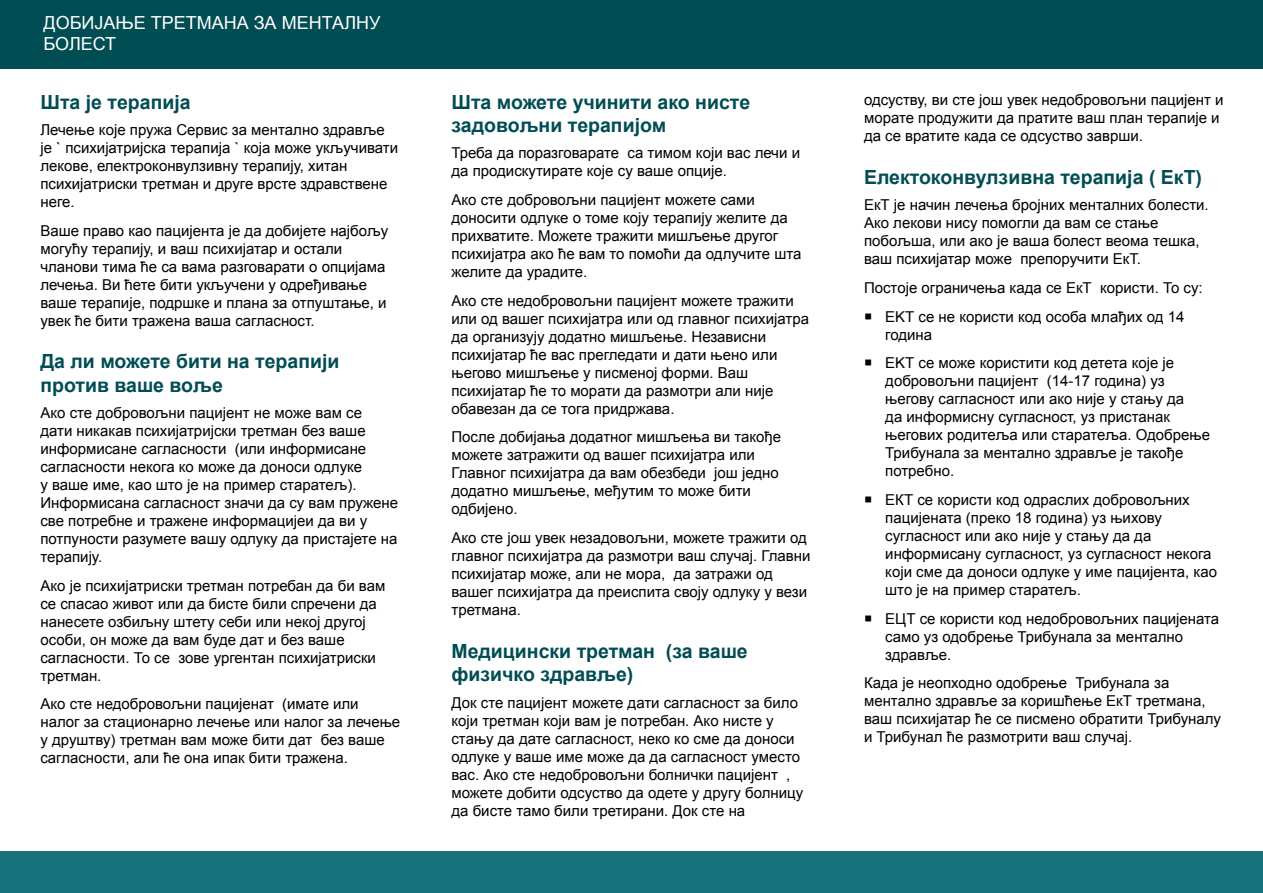
<style>
.page{position:relative;width:1263px;height:893px;background:#fff}
.page>*{position:absolute;margin:0;border:0;box-sizing:border-box;transform-origin:0 0}
.t1{font:700 19.5px/23.4px "Arial";color:#004d54}
.t2{font:18px/21.6px "Arial";color:#fff}
.t3{font:15px/18px "Arial";color:#000}
</style>
<div class="page">
<div style="left:0;top:0;width:1263px;height:69px;background:#004d54"></div>
<div style="left:0;top:851px;width:1263px;height:42px;background:#16727b"></div>
<p class="t2" style="left:44px;top:12px;width:339px">ДОБИЈАЊЕ ТРЕТМАНА ЗА МЕНТАЛНУ<br>БОЛЕСТ</p>
<h1 class="t1" style="left:40px;top:91px;width:152px">Шта је терапија</h1>
<p class="t3" style="left:40px;top:121px;width:359px">Лечење које пружа Сервис за ментално здравље је ` психијатријска терапија ` која може укључивати лекове, електроконвулзивну терапију, хитан психијатриски третман и друге врсте здравствене неге.</p>
<p class="t3" style="left:40px;top:222px;width:349px">Ваше право као пацијента је да добијете најбољу могућу терапију, и ваш психијатар и остали чланови тима ће са вама разговарати о опцијама лечења. Ви ћете бити укључени у одређивање ваше терапије, подршке и плана за отпуштање, и увек ће бити тражена ваша сагласност.</p>
<h1 class="t1" style="left:40px;top:350px;width:301px">Да ли можете бити на терапији против ваше воље</h1>
<p class="t3" style="left:40px;top:404px;width:359px">Ако сте добровољни пацијент не може вам се<br>дати никакав психијатријски третман без ваше информисане сагласности (или информисане сагласности некога ко може да доноси одлуке<br>у ваше име, као што је на пример старатељ).<br>Информисана сагласност значи да су вам пружене све потребне и тражене информацијеи да ви у потпуности разумете вашу одлуку да пристајете на терапију.</p>
<p class="t3" style="left:40px;top:577px;width:346px">Ако је психијатриски третман потребан да би вам се спасао живот или да бисте били спречени да нанесете озбиљну штету себи или некој другој особи, он може да вам буде дат и без ваше сагласности. То се зове ургентан психијатриски третман.</p>
<p class="t3" style="left:40px;top:695px;width:361px">Ако сте недобровољни пацијенат (имате или налог за стационарно лечење или налог за лечење у друштву) третман вам може бити дат без ваше сагласности, али ће она ипак бити тражена.</p>
<h1 class="t1" style="left:451px;top:91px;width:300px">Шта можете учинити ако нисте задовољни терапијом</h1>
<p class="t3" style="left:451px;top:144px;width:350px">Треба да поразговарате са тимом који вас лечи и да продискутирате које су ваше опције.</p>
<p class="t3" style="left:451px;top:191px;width:351px">Ако сте добровољни пацијент можете сами доносити одлуке о томе коју терапију желите да прихватите. Можете тражити мишљење другог психијатра ако ће вам то помоћи да одлучите шта желите да урадите.</p>
<p class="t3" style="left:451px;top:292px;width:359px">Ако сте недобровољни пацијент можете тражити или од вашег психијатра или од главног психијатра да организују додатно мишљење. Независни психијатар ће вас прегледати и дати њено или његово мишљење у писменој форми. Ваш психијатар ће то морати да размотри али није обавезан да се тога придржава.</p>
<p class="t3" style="left:451px;top:428px;width:331px">После добијања додатног мишљења ви такође можете затражити од вашег психијатра или Главног психијатра да вам обезбеди још једно додатно мишљење, међутим то може бити одбијено.</p>
<p class="t3" style="left:451px;top:529px;width:361px">Ако сте још увек незадовољни, можете тражити од главног психијатра да размотри ваш случај. Главни психијатар може, али не мора, да затражи од вашег психијатра да преиспита своју одлуку у вези третмана.</p>
<h1 class="t1" style="left:451px;top:640px;width:298px">Медицински третман (за ваше физичко здравље)</h1>
<p class="t3" style="left:451px;top:693px;width:353px">Док сте пацијент можете дати сагласност за било који третман који вам је потребан. Ако нисте у стању да дате сагласност, неко ко сме да доноси одлуке у ваше име може да да сагласност уместо вас. Ако сте недобровољни болнички пацијент , можете добити одсуство да одете у другу болницу да бисте тамо били третирани. Док сте на</p>
<p class="t3" style="left:864px;top:91px;width:361px">одсуству, ви сте још увек недобровољни пацијент и морате продужити да пратите ваш план терапије и да се вратите када се одсуство заврши.</p>
<h1 class="t1" style="left:864px;top:166px;width:340px">Електоконвулзивна терапија ( ЕкТ)</h1>
<p class="t3" style="left:864px;top:196px;width:346px">ЕкТ је начин лечења бројних менталних болести.<br>Ако лекови нису помогли да вам се стање побољша, или ако је ваша болест веома тешка, ваш психијатар може препоручити ЕкТ.</p>
<p class="t3" style="left:864px;top:274px;width:340px;line-height:28.7px;text-align:center">Постоје ограничења када се ЕкТ користи. То су:<br>ЕKТ се не користи код особа млађих од 14</p>
<p class="t3" style="left:885px;top:320px;width:290px;line-height:28.7px">година<br>ЕKТ се може користити код детета које је</p>
<p class="t3" style="left:885px;top:372px;width:326px">добровољни пацијент (14-17 година) уз његову сагласност или ако није у стању да<br>да информисну сугласност, уз пристанак његових родитеља или старатеља. Одобрење Трибунала за ментално здравље је такође потребно.</p>
<p class="t3" style="left:885px;top:491px;width:333px">ЕКТ се користи код одраслих добровољних пацијената (преко 18 година) уз њихову сугласност или ако није у стању да да информисану сугласност, уз сугласност некога који сме да доноси одлуке у име пацијента, као што је на пример старатељ.</p>
<p class="t3" style="left:885px;top:609px;width:336px">ЕЦТ се користи код недобровољних пацијената само уз одобрење Трибунала за ментално здравље.</p>
<p class="t3" style="left:864px;top:674px;width:359px">Када је неопходно одобрење Трибунала за ментално здравље за коришћење ЕкТ третмана, ваш психијатар ће се писмено обратити Трибуналу и Трибунал ће размотрити ваш случај.</p>
</div>
